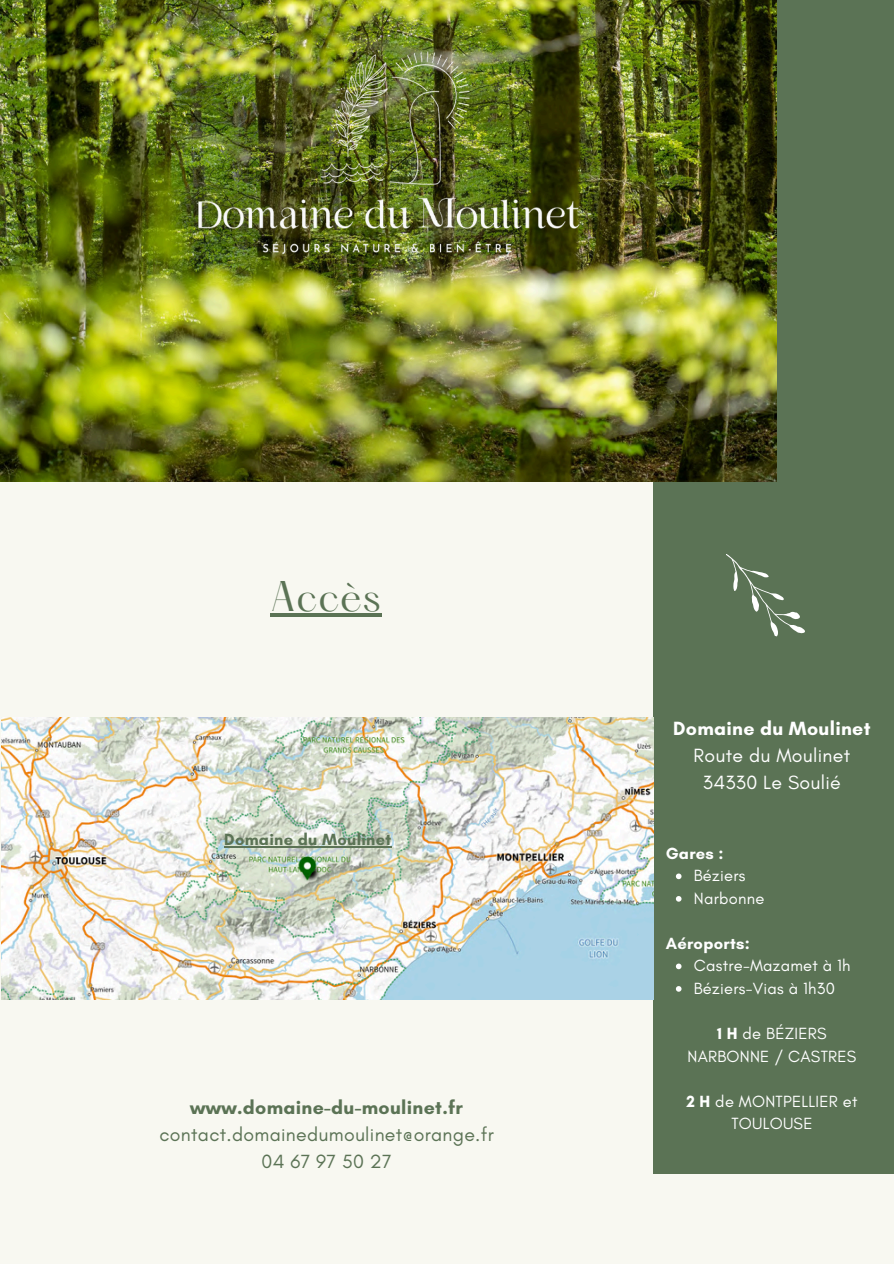
<style>
.page{position:relative;width:894px;height:1264px;background:#fff}
.page>*{position:absolute;margin:0;border:0;box-sizing:border-box;transform-origin:0 0}
.t1{font:37.5px "Hatton";letter-spacing:.02em;color:#5b7355}
.t2{font:19.5px/27px "Glacial Indifference";letter-spacing:.015em;color:#5b7355;text-align:center}
.t3{font:19.5px/27px "Glacial Indifference";letter-spacing:.015em;color:#fff;text-align:center}
.t4{font:16.5px/22.5px "Glacial Indifference";letter-spacing:.015em;color:#fff;text-align:center}
.t5{font:700 16.5px "Glacial Indifference";letter-spacing:.015em;color:#5b7355}
.t6{font:700 16.5px "Glacial Indifference";letter-spacing:.015em;color:#fff}
.s1{font-weight:700}
</style>
<div class="page">
<div style="left:0;top:0;width:893px;height:1263px;background:#f8f8f1"></div>
<div style="left:653px;top:0;width:240px;height:1173px;background:#5b7355"></div>
<svg style="left:726px;top:554px;width:79px;height:83px"></svg>
<img style="left:0;top:0;width:776px;height:481px">
<img style="left:187px;top:30px;width:398px;height:241px">
<img style="left:2px;top:718px;width:651px;height:281px">
<svg style="left:675px;top:873px;width:6px;height:6px"></svg>
<svg style="left:675px;top:896px;width:6px;height:5px"></svg>
<svg style="left:675px;top:963px;width:6px;height:6px"></svg>
<svg style="left:676px;top:986px;width:5px;height:5px"></svg>
<hr style="left:224px;top:846px;width:167px;height:1px;background:#5b7355">
<hr style="left:270px;top:613px;width:111px;height:3px;background:#5b7355">
<p class="t1" style="left:270px;top:578px;width:112px">Accès</p>
<p class="t5" style="left:224px;top:829px;width:168px">Domaine du Moulinet</p>
<h2 class="t2" style="left:159px;top:1093px;width:336px"><span class="s1">www.domaine-du-moulinet.fr </span>contact.domainedumoulinet@orange.fr<br>04 67 97 50 27</h2>
<p class="t3" style="left:673px;top:714px;width:199px"><span class="s1">Domaine du Moulinet<br></span>Route du Moulinet<br>34330 Le Soulié</p>
<h4 class="t6" style="left:665px;top:843px;width:59px">Gares :</h4>
<h3 class="t4" style="left:693px;top:864px;width:53px">Béziers</h3>
<h4 class="t4" style="left:693px;top:886px;width:72px">Narbonne</h4>
<p class="t6" style="left:665px;top:933px;width:85px">Aéroports:</p>
<p class="t4" style="left:693px;top:954px;width:158px">Castre-Mazamet à 1h</p>
<h4 class="t4" style="left:693px;top:976px;width:143px">Béziers-Vias à 1h30</h4>
<p class="t4" style="left:717px;top:1021px;width:111px"><span class="s1">1 H</span> de BÉZIERS</p>
<p class="t4" style="left:687px;top:1044px;width:170px">NARBONNE / CASTRES</p>
<p class="t4" style="left:686px;top:1089px;width:173px"><span class="s1">2 H</span> de MONTPELLIER et<br>TOULOUSE</p>
</div>
